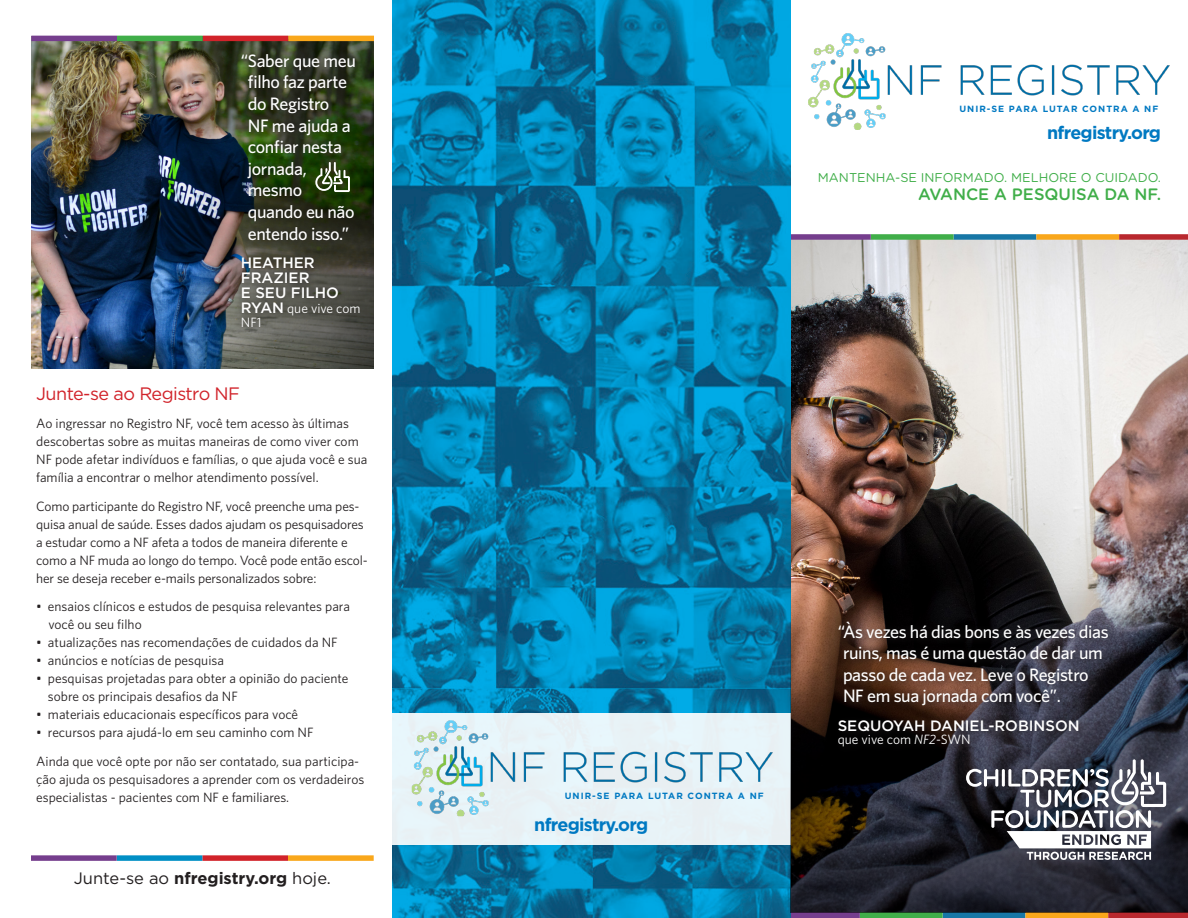
<style>
.page{position:relative;width:1188px;height:918px;background:#fff}
.page>*{position:absolute;margin:0;border:0;box-sizing:border-box;transform-origin:0 0}
.t1{font:500 18px/21.6px "Whitney";letter-spacing:-.02em;color:#fff}
.t2{font:700 18px "Gotham";letter-spacing:-.04em;color:#0079c2}
.subhead{font:18px "Gotham";letter-spacing:-.03em;color:#d1232a}
.t3{font:16.5px "Gotham";color:#231f20}
.t4{font:500 16.5px "Gotham Rounded";color:#40ae49}
.t5{font:500 15px/15px "Gotham";color:#fff}
.text_1{font:13.5px/18px "Whitney";color:#231f20}
.t6{font:13.5px/13.5px "Whitney";color:#fff}
.t7{font:12.75px "Gotham Rounded";color:#40ae49}
.t8{font:700 9px "Gotham";letter-spacing:.11em;color:#0079c2}
.s1{font-family:"Gotham";font-weight:500;font-size:15px}
.s2{font-weight:700}
.s3{font-style:italic}
</style>
<div class="page">
<img style="left:791px;top:240px;width:397px;height:340px">
<img style="left:31px;top:41px;width:135px;height:328px">
<div style="left:943px;top:912px;width:82px;height:6px;background:#1777a6"></div>
<div style="left:860px;top:912px;width:83px;height:6px;background:#40ae49"></div>
<div style="left:791px;top:912px;width:69px;height:6px;background:#753e8d"></div>
<div style="left:1025px;top:912px;width:83px;height:6px;background:#f9a71b"></div>
<div style="left:1108px;top:912px;width:80px;height:6px;background:#b9282e"></div>
<div style="left:954px;top:234px;width:82px;height:6px;background:#1777a6"></div>
<div style="left:871px;top:234px;width:83px;height:6px;background:#40ae49"></div>
<div style="left:788px;top:234px;width:83px;height:6px;background:#753e8d"></div>
<div style="left:1036px;top:234px;width:83px;height:6px;background:#f9a71b"></div>
<div style="left:1119px;top:234px;width:69px;height:6px;background:#b9282e"></div>
<div style="left:202px;top:855px;width:86px;height:6px;background:#d1232a"></div>
<div style="left:117px;top:855px;width:85px;height:6px;background:#008fc5"></div>
<div style="left:31px;top:855px;width:86px;height:6px;background:#753e8d"></div>
<div style="left:288px;top:855px;width:86px;height:6px;background:#f9a71b"></div>
<img style="left:392px;top:0;width:399px;height:918px">
<div style="left:392px;top:713px;width:399px;height:132px;background:#e8f3f7"></div>
<svg style="left:791px;top:580px;width:397px;height:332px;background:#312c2f"></svg>
<svg style="left:966px;top:759px;width:200px;height:101px"></svg>
<div style="left:834px;top:617px;width:284px;height:139px;background:#231f20;opacity:.75"></div>
<img style="left:166px;top:41px;width:208px;height:328px">
<svg style="left:235px;top:47px;width:132px;height:286px;background:#363f2a"></svg>
<svg style="left:315px;top:162px;width:35px;height:30px"></svg>
<div style="left:203px;top:36px;width:85px;height:5px;background:#d1232a"></div>
<div style="left:117px;top:36px;width:86px;height:5px;background:#40ae49"></div>
<div style="left:31px;top:36px;width:86px;height:5px;background:#753e8d"></div>
<div style="left:288px;top:36px;width:86px;height:5px;background:#f9a71b"></div>
<img style="left:808px;top:33px;width:362px;height:97px">
<img style="left:412px;top:720px;width:361px;height:96px">
<div style="left:903px;top:103px;width:264px;height:13px;background:#fff"></div>
<p class="t1" style="left:248px;top:49px;width:110px;text-indent:-7px">“Saber que meu filho faz parte do Registro<br>NF me ajuda a confiar nesta jornada, mesmo quando eu não entendo isso.”</p>
<p class="t5" style="left:241px;top:255px;width:100px">HEATHER<br>FRAZIER<br>E SEU FILHO</p>
<p class="t6" style="left:241px;top:301px;width:121px"><span class="s1">RYAN</span> que vive com<br>NF1</p>
<p class="subhead" style="left:36px;top:382px;width:205px">Junte-se ao Registro NF</p>
<p class="text_1" style="left:36px;top:414px;width:333px">Ao ingressar no Registro NF, você tem acesso às últimas descobertas sobre as muitas maneiras de como viver com NF pode afetar indivíduos e famílias, o que ajuda você e sua família a encontrar o melhor atendimento possível.</p>
<p class="text_1" style="left:36px;top:497px;width:333px">Como participante do Registro NF, você preenche uma pes&shy;quisa anual de saúde. Esses dados ajudam os pesquisadores a estudar como a NF afeta a todos de maneira diferente e como a NF muda ao longo do tempo. Você pode então escol&shy;her se deseja receber e-mails personalizados sobre:</p>
<p class="text_1" style="left:48px;top:597px;width:303px;text-indent:-12px">• ensaios clínicos e estudos de pesquisa relevantes para você ou seu filho</p>
<p class="text_1" style="left:36px;top:633px;width:303px">• atualizações nas recomendações de cuidados da NF</p>
<p class="text_1" style="left:36px;top:651px;width:189px">• anúncios e notícias de pesquisa</p>
<p class="text_1" style="left:48px;top:669px;width:302px;text-indent:-12px">• pesquisas projetadas para obter a opinião do paciente sobre os principais desafios da NF</p>
<p class="text_1" style="left:36px;top:705px;width:264px">• materiais educacionais específicos para você</p>
<p class="text_1" style="left:36px;top:723px;width:279px">• recursos para ajudá-lo em seu caminho com NF</p>
<p class="text_1" style="left:36px;top:752px;width:330px">Ainda que você opte por não ser contatado, sua participa&shy;ção ajuda os pesquisadores a aprender com os verdadeiros especialistas - pacientes com NF e familiares.</p>
<p class="t3" style="left:74px;top:868px;width:259px">Junte-se ao <span class="s2">nfregistry.org</span> hoje.</p>
<p class="t8" style="left:959px;top:103px;width:200px">UNIR-SE PARA LUTAR CONTRA A NF</p>
<p class="t2" style="left:1047px;top:120px;width:115px">nfregistry.org</p>
<p class="t7" style="left:818px;top:169px;width:345px">MANTENHA-SE INFORMADO. MELHORE O CUIDADO.</p>
<p class="t4" style="left:918px;top:183px;width:245px">AVANCE A PESQUISA DA NF.</p>
<p class="t8" style="left:565px;top:790px;width:200px">UNIR-SE PARA LUTAR CONTRA A NF</p>
<p class="t2" style="left:534px;top:812px;width:115px">nfregistry.org</p>
<p class="t1" style="left:838px;top:620px;width:273px">“Às vezes há dias bons e às vezes dias ruins, mas é uma questão de dar um passo de cada vez. Leve o Registro<br>NF em sua jornada com você”.</p>
<p class="t5" style="left:838px;top:718px;width:243px">SEQUOYAH DANIEL-ROBINSON</p>
<p class="t6" style="left:838px;top:733px;width:135px">que vive com <span class="s3">NF2</span>-SWN</p>
</div>
